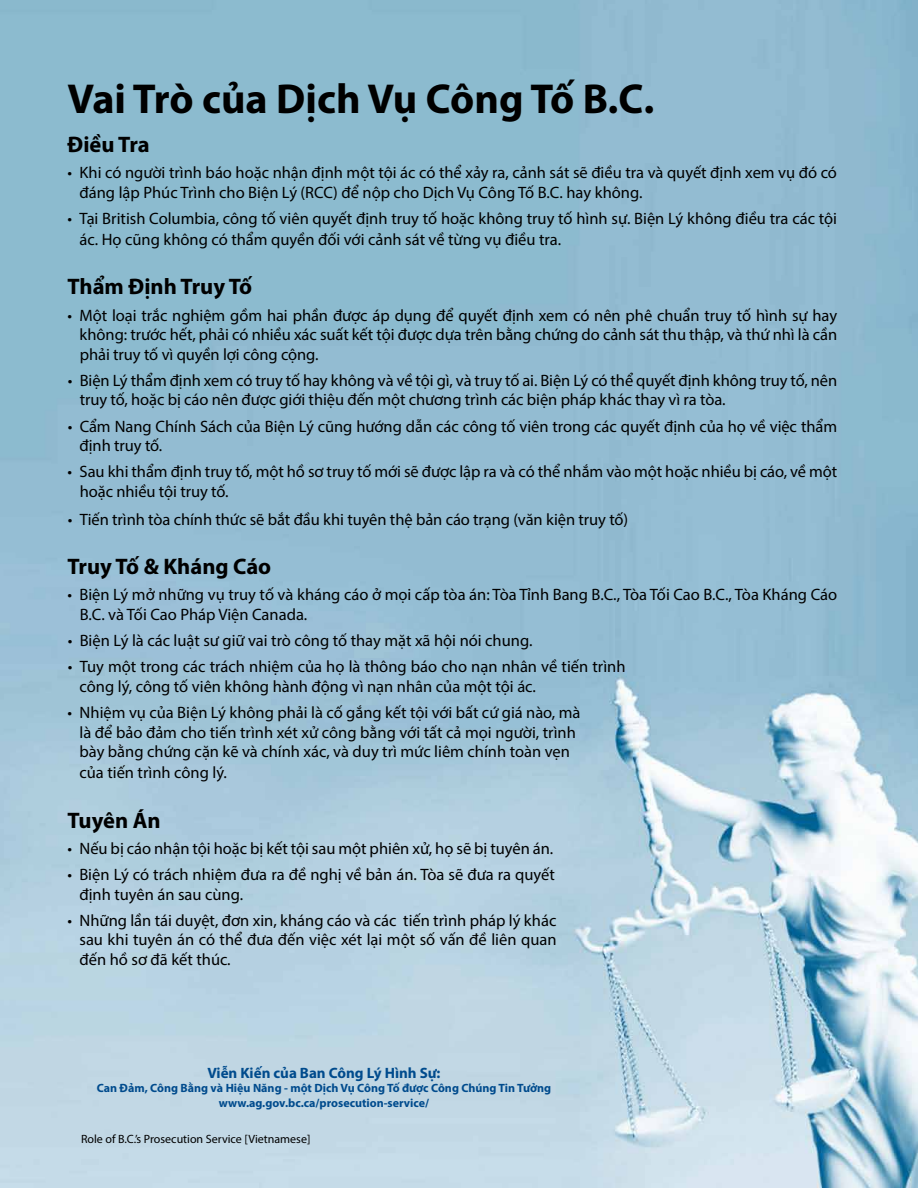
<style>
.page{position:relative;width:918px;height:1188px;background:#fff}
.page>*{position:absolute;margin:0;border:0;box-sizing:border-box;transform-origin:0 0}
.t1{font:700 42px "Myriad Pro";color:#000}
.t2{font:700 22.5px "Myriad Pro";color:#000}
.t3{font:16.5px/19.5px "Myriad Pro";color:#000}
.t4{font:700 15px "Myriad Pro";color:#004b8d}
.t5{font:700 12px/14.4px "Myriad Pro";color:#004b8d;text-align:center}
.t6{font:12px "Myriad Pro";color:#000}
</style>
<div class="page">
<img style="left:0;top:0;width:918px;height:1188px">
<h1 class="t1" style="left:68px;top:71px;width:588px">Vai Trò của Dịch Vụ Công Tố B.C.</h1>
<h2 class="t2" style="left:68px;top:130px;width:84px">Điều Tra</h2>
<p class="t3" style="left:80px;top:163px;width:759px;text-indent:-12px">• Khi có người trình báo hoặc nhận định một tội ác có thể xảy ra, cảnh sát sẽ điều tra và quyết định xem vụ đó có đáng lập Phúc Trình cho Biện Lý (RCC) để nộp cho Dịch Vụ Công Tố B.C. hay không.</p>
<p class="t3" style="left:80px;top:208px;width:759px;line-height:21px;text-indent:-12px">• Tại British Columbia, công tố viên quyết định truy tố hoặc không truy tố hình sự. Biện Lý không điều tra các tội ác. Họ cũng không có thẩm quyền đối với cảnh sát về từng vụ điều tra.</p>
<h2 class="t2" style="left:68px;top:272px;width:186px">Thẩm Định Truy Tố</h2>
<p class="t3" style="left:80px;top:305px;width:759px;text-align:justify;text-indent:-12px">• Một loại trắc nghiệm gồm hai phần được áp dụng để quyết định xem có nên phê chuẩn truy tố hình sự hay không: trước hết, phải có nhiều xác suất kết tội được dựa trên bằng chứng do cảnh sát thu thập, và thứ nhì là cần phải truy tố vì quyền lợi công cộng.</p>
<p class="t3" style="left:80px;top:370px;width:759px;text-indent:-12px">• Biện Lý thẩm định xem có truy tố hay không và về tội gì, và truy tố ai. Biện Lý có thể quyết định không truy tố, nên truy tố, hoặc bị cáo nên được giới thiệu đến một chương trình các biện pháp khác thay vì ra tòa.</p>
<p class="t3" style="left:80px;top:416px;width:759px;text-indent:-12px">• Cẩm Nang Chính Sách của Biện Lý cũng hướng dẫn các công tố viên trong các quyết định của họ về việc thẩm định truy tố.</p>
<p class="t3" style="left:80px;top:462px;width:759px;text-indent:-12px">• Sau khi thẩm định truy tố, một hồ sơ truy tố mới sẽ được lập ra và có thể nhắm vào một hoặc nhiều bị cáo, về một hoặc nhiều tội truy tố.</p>
<p class="t3" style="left:68px;top:509px;width:562px">• Tiến trình tòa chính thức sẽ bắt đầu khi tuyên thệ bản cáo trạng (văn kiện truy tố)</p>
<h2 class="t2" style="left:68px;top:552px;width:205px">Truy Tố &amp; Kháng Cáo</h2>
<p class="t3" style="left:80px;top:585px;width:759px;text-indent:-12px">• Biện Lý mở những vụ truy tố và kháng cáo ở mọi cấp tòa án: Tòa Tỉnh Bang B.C., Tòa Tối Cao B.C., Tòa Kháng Cáo<br>B.C. và Tối Cao Pháp Viện Canada.</p>
<p class="t3" style="left:68px;top:631px;width:466px">• Biện Lý là các luật sư giữ vai trò công tố thay mặt xã hội nói chung.</p>
<p class="t3" style="left:80px;top:657px;width:548px;text-indent:-12px">• Tuy một trong các trách nhiệm của họ là thông báo cho nạn nhân về tiến trình công lý, công tố viên không hành động vì nạn nhân của một tội ác.</p>
<p class="t3" style="left:68px;top:703px;width:514px;text-align:center">• Nhiệm vụ của Biện Lý không phải là cố gắng kết tội với bất cứ giá nào, mà là để bảo đảm cho tiến trình xét xử công bằng với tất cả mọi người, trình bày bằng chứng cặn kẽ và chính xác, và duy trì mức liêm chính toàn vẹn</p>
<p class="t3" style="left:79px;top:763px;width:149px">của tiến trình công lý.</p>
<h2 class="t2" style="left:68px;top:805px;width:95px">Tuyên Án</h2>
<p class="t3" style="left:68px;top:838px;width:487px">• Nếu bị cáo nhận tội hoặc bị kết tội sau một phiên xử, họ sẽ bị tuyên án.</p>
<p class="t3" style="left:79px;top:865px;width:477px;text-indent:-12px">• Biện Lý có trách nhiệm đưa ra đề nghị về bản án. Tòa sẽ đưa ra quyết định tuyên án sau cùng.</p>
<p class="t3" style="left:79px;top:910px;width:479px;text-align:justify;text-indent:-12px">• Những lần tái duyệt, đơn xin, kháng cáo và các tiến trình pháp lý khác sau khi tuyên án có thể đưa đến việc xét lại một số vấn đề liên quan đến hồ sơ đã kết thúc.</p>
<p class="t4" style="left:207px;top:1063px;width:235px">Viễn Kiến của Ban Công Lý Hình Sự:</p>
<p class="t5" style="left:97px;top:1081px;width:456px">Can Đảm, Công Bằng và Hiệu Năng - một Dịch Vụ Công Tố được Công Chúng Tin Tưởng www.ag.gov.bc.ca/prosecution-service/</p>
<p class="t6" style="left:81px;top:1132px;width:231px">Role of B.C.’s Prosecution Service [Vietnamese]</p>
</div>
